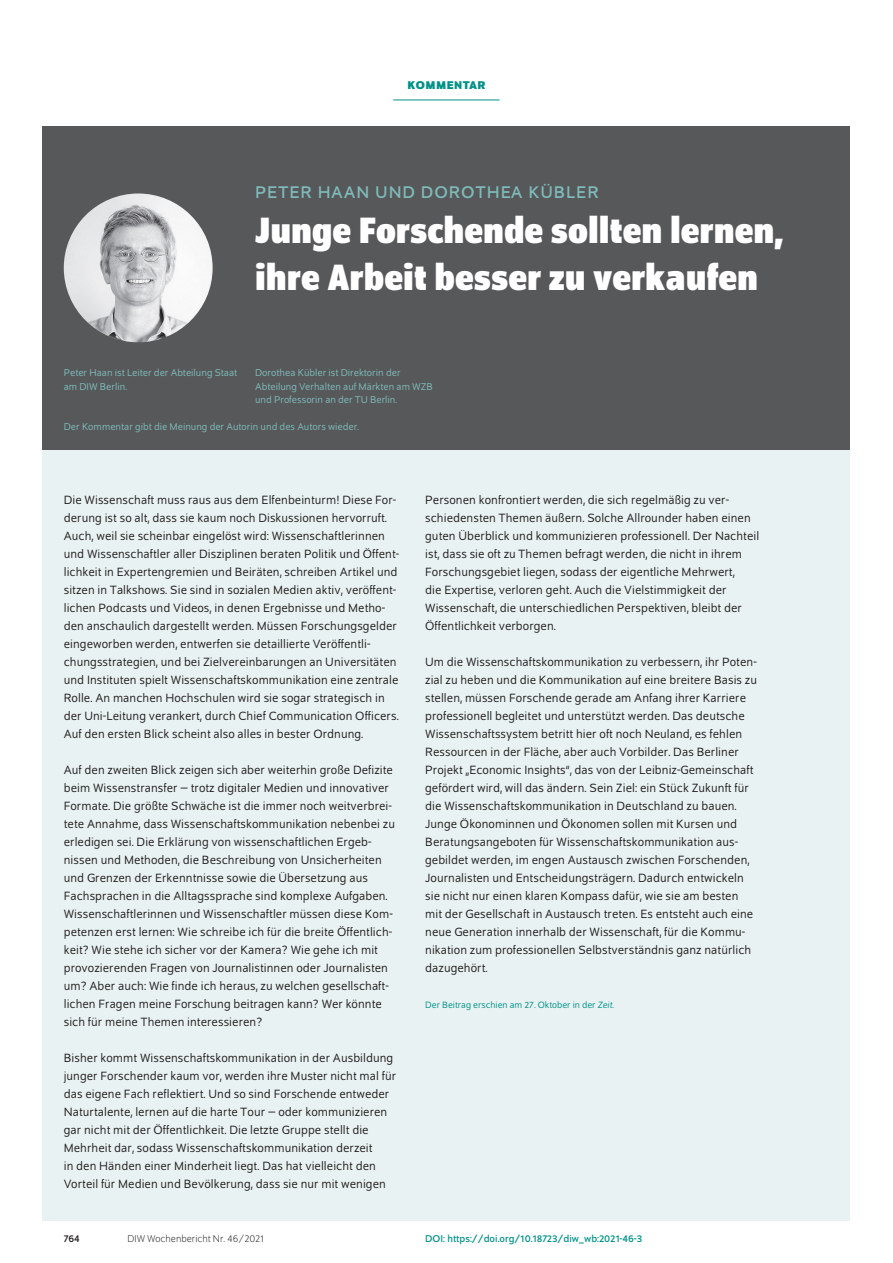
<style>
.page{position:relative;width:893px;height:1263px;background:#fff}
.page>*{position:absolute;margin:0;border:0;box-sizing:border-box;transform-origin:0 0}
.t1{font:700 semi-condensed 39px/46.8px "Schumpeter";color:#fff}
.t2{font:18px "Schumpeter";letter-spacing:.05em;color:#7fbbba}
.t3{font:12.75px/18px "Schumpeter Blond";letter-spacing:.005em;color:#231f20}
.t4{font:700 12px "Schumpeter";letter-spacing:.04em;color:#009188}
.t5{font:10.5px/13.5px "Schumpeter Blond";color:#7fbbba}
.t6{font:10.5px "Schumpeter";color:#009188}
.t7{font:300 10.5px "Schumpeter";color:#231f20}
.t8{font:10.5px "Schumpeter";color:#231f20}
.t9{font:9.75px "Schumpeter Blond";color:#009188}
.s1{font-style:italic}
</style>
<div class="page">
<div style="left:43px;top:126px;width:807px;height:324px;background:#57585a"></div>
<hr style="left:393px;top:100px;width:107px;height:1px;background:#009188">
<img style="left:64px;top:193px;width:149px;height:149px;border-radius:74px">
<div style="left:43px;top:450px;width:807px;height:770px;background:#e9f2f2"></div>
<p class="t4" style="left:407px;top:79px;width:80px">KOMMENTAR</p>
<h2 class="t2" style="left:255px;top:183px;width:345px">PETER HAAN UND DOROTHEA KÜBLER</h2>
<h1 class="t1" style="left:255px;top:207px;width:530px">Junge Forschende sollten lernen, ihre Arbeit besser zu verkaufen</h1>
<p class="t5" style="left:64px;top:367px;width:175px">Peter Haan ist Leiter der Abteilung Staat am -DIW Berlin.</p>
<p class="t5" style="left:255px;top:367px;width:179px">Dorothea Kübler ist Direktorin der<br>Abteilung Verhalten auf Märkten am WZB und Professorin an der TU Berlin.</p>
<p class="t5" style="left:64px;top:420px;width:297px">Der Kommentar gibt die Meinung der Autorin und des Autors wieder.</p>
<p class="t3" style="left:64px;top:491px;width:337px">Die Wissenschaft muss raus aus dem Elfenbeinturm! Diese For&shy;derung ist so alt, dass sie kaum noch Diskussionen hervorruft.<br>Auch, weil sie scheinbar eingelöst wird: Wissenschaftlerinnen und Wissenschaftler aller Disziplinen beraten Politik und Öffent&shy;lichkeit in Expertengremien und Beiräten, schreiben Artikel und sitzen in Talkshows. Sie sind in sozialen Medien aktiv, veröffent&shy;lichen Podcasts und Videos, in denen Ergebnisse und Metho&shy;den anschaulich dargestellt werden. Müssen Forschungsgelder eingeworben werden, entwerfen sie detaillierte Veröffentli&shy;chungsstrategien, und bei Zielvereinbarungen an Universitäten und Instituten spielt Wissenschaftskommunikation eine zentrale Rolle. An manchen Hochschulen wird sie sogar strategisch in der Uni-Leitung verankert, durch Chief Communication Officers.<br>Auf den ersten Blick scheint also alles in bester Ordnung.</p>
<p class="t3" style="left:64px;top:761px;width:333px">Auf den zweiten Blick zeigen sich aber weiterhin große Defizite beim Wissenstransfer – trotz digitaler Medien und innovativer Formate. Die größte Schwäche ist die immer noch weitverbrei&shy;tete Annahme, dass Wissenschaftskommunikation nebenbei zu erledigen sei. Die Erklärung von wissenschaftlichen Ergeb&shy;nissen und Methoden, die Beschreibung von Unsicherheiten und Grenzen der Erkenntnisse sowie die Übersetzung aus Fachsprachen in die Alltagssprache sind komplexe Aufgaben.<br>Wissenschaftlerinnen und Wissenschaftler müssen diese Kom&shy;petenzen erst lernen: Wie schreibe ich für die breite Öffentlich&shy;keit? Wie stehe ich sicher vor der Kamera? Wie gehe ich mit provozierenden Fragen von Journalistinnen oder Journalisten um? Aber auch: Wie finde ich heraus, zu welchen gesellschaft&shy;lichen Fragen meine Forschung beitragen kann? Wer könnte sich für meine Themen interessieren?</p>
<p class="t3" style="left:64px;top:1049px;width:334px">Bisher kommt Wissenschaftskommunikation in der Ausbildung junger Forschender kaum vor, werden ihre Muster nicht mal für das eigene Fach reflektiert. Und so sind Forschende entweder Naturtalente, lernen auf die harte Tour – oder kommunizieren gar nicht mit der Öffentlichkeit. Die letzte Gruppe stellt die Mehrheit dar, sodass Wissenschaftskommunikation derzeit<br>in den Händen einer Minderheit liegt. Das hat vielleicht den Vorteil für Medien und Bevölkerung, dass sie nur mit wenigen</p>
<p class="t3" style="left:425px;top:491px;width:335px">Personen konfrontiert werden, die sich regelmäßig zu ver&shy;schiedensten Themen äußern. Solche Allrounder haben einen guten Überblick und kommunizieren professionell. Der Nachteil ist, dass sie oft zu Themen befragt werden, die nicht in ihrem Forschungsgebiet liegen, sodass der eigentliche Mehrwert,<br>die Expertise, verloren geht. Auch die Vielstimmigkeit der Wissenschaft, die unterschiedlichen Perspektiven, bleibt der Öffentlichkeit verborgen.</p>
<p class="t3" style="left:425px;top:653px;width:333px">Um die Wissenschaftskommunikation zu verbessern, ihr Poten&shy;zial zu heben und die Kommunikation auf eine breitere Basis zu stellen, müssen Forschende gerade am Anfang ihrer Karriere professionell begleitet und unterstützt werden. Das deutsche Wissenschaftssystem betritt hier oft noch Neuland, es fehlen Ressourcen in der Fläche, aber auch Vorbilder. Das Berliner Projekt „Economic Insights“, das von der Leibniz-Gemeinschaft gefördert wird, will das ändern. Sein Ziel: ein Stück Zukunft für die Wissenschaftskommunikation in Deutschland zu bauen.<br>Junge Ökonominnen und Ökonomen sollen mit Kursen und Beratungsangeboten für Wissenschaftskommunikation aus&shy;gebildet werden, im engen Austausch zwischen Forschenden, Journalisten und Entscheidungsträgern. Dadurch entwickeln sie nicht nur einen klaren Kompass dafür, wie sie am besten mit der Gesellschaft in Austausch treten. Es entsteht auch eine neue Generation innerhalb der Wissenschaft, für die Kommu&shy;nikation zum professionellen Selbstverständnis ganz natürlich dazugehört.</p>
<p class="t9" style="left:425px;top:1000px;width:190px">Der Beitrag erschien am 27. Oktober in der <span class="s1">Zeit</span>.</p>
<p class="t8" style="left:64px;top:1233px;width:17px">764</p>
<p class="t7" style="left:128px;top:1234px;width:138px">DIW Wochenbericht Nr. 46/2021</p>
<p class="t6" style="left:425px;top:1233px;width:219px">DOI: https://doi.org/10.18723/diw_wb:2021-46-3</p>
</div>
